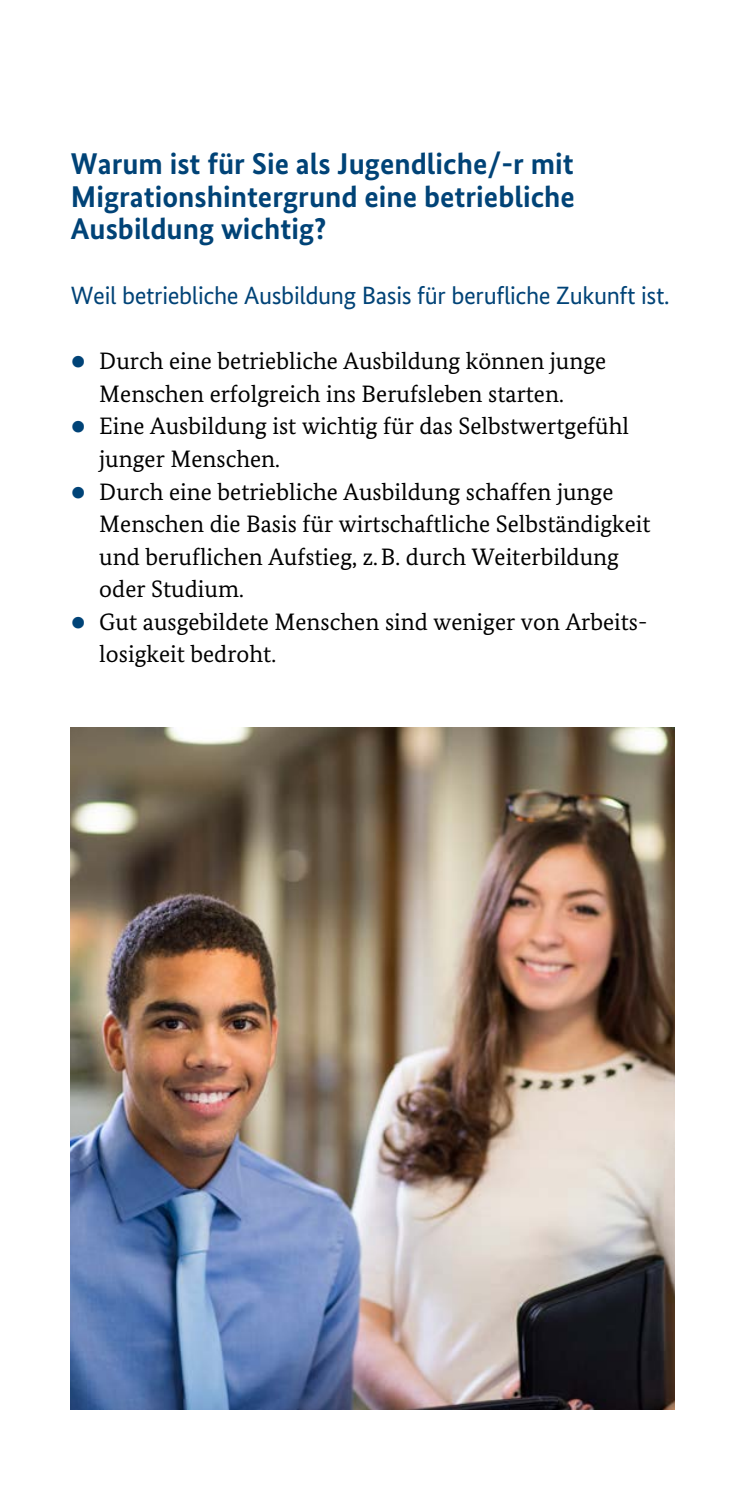
<style>
.page{position:relative;width:745px;height:1489px;background:#fff}
.page>*{position:absolute;margin:0;border:0;box-sizing:border-box;transform-origin:0 0}
.t1{font:700 30px/32.5px "Bundes Sans";color:#004377;text-align:justify}
.t2{font:25px "Bundes Sans";letter-spacing:-.015em;color:#004377}
.t3{font:23.75px/32.5px "Bundes Serif";color:#000}
.s1{color:#004377}
</style>
<div class="page">
<img style="left:71px;top:727px;width:602px;height:682px">
<h2 class="t1" style="left:71px;top:147px;width:505px">Warum ist für Sie als Jugendliche/-r mit Migrationshintergrund eine betriebliche Ausbildung wichtig?</h2>
<h3 class="t2" style="left:71px;top:280px;width:599px">Weil betriebliche Ausbildung Basis für berufliche Zukunft ist.</h3>
<p class="t3" style="left:71px;top:345px;width:536px;text-align:center"><span class="s1">•</span> Durch eine betriebliche Ausbildung können junge<br>Menschen erfolgreich ins Berufsleben starten.</p>
<p class="t3" style="left:99px;top:410px;width:531px;text-indent:-28px"><span class="s1">•</span> Eine Ausbildung ist wichtig für das Selbstwertgefühl junger Menschen.</p>
<p class="t3" style="left:99px;top:475px;width:552px;text-indent:-28px"><span class="s1">•</span> Durch eine betriebliche Ausbildung schaffen junge Menschen die Basis für wirtschaftliche Selbständigkeit und beruflichen Aufstieg, z.B. durch Weiterbildung oder Studium.</p>
<p class="t3" style="left:99px;top:605px;width:546px;text-indent:-28px"><span class="s1">•</span> Gut ausgebildete Menschen sind weniger von Arbeits&shy;losigkeit bedroht.</p>
</div>
